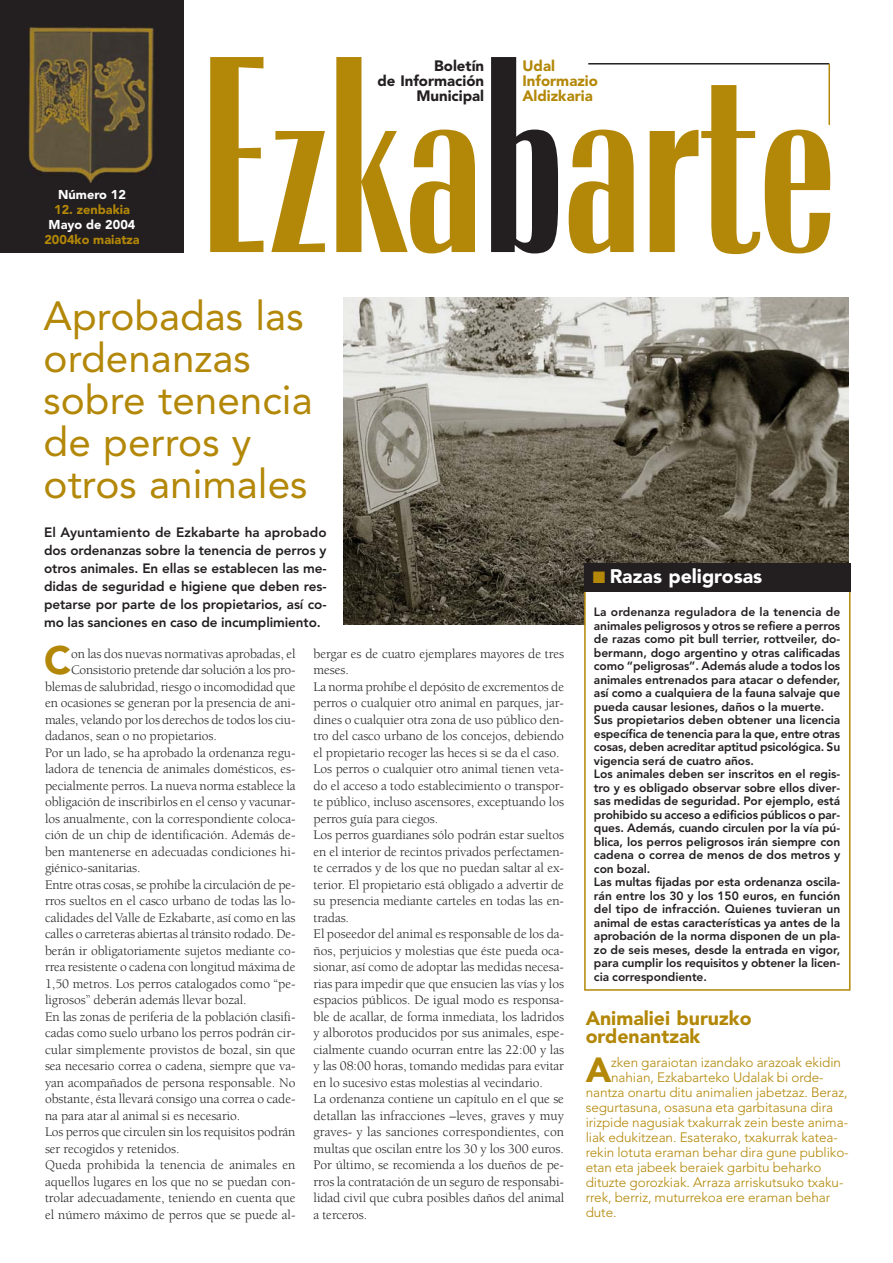
<style>
.page{position:relative;width:893px;height:1263px;background:#fff}
.page>*{position:absolute;margin:0;border:0;box-sizing:border-box;transform-origin:0 0}
.t1{font:700 condensed 292.35px "Radiant";color:#b38707}
.t2{font:40.5px/42px "Avenir";color:#b38707}
.t3{font:900 39.3px "Avenir";color:#b38707}
.t4{font:900 34.65px "Avenir";color:#b38707}
.t5{font:900 19.5px/18px "Avenir";color:#b38707}
.t6{font:900 19.5px "Avenir";color:#fff}
.t7{font:900 15px/15px "Avenir";color:#231f20;text-align:right}
.t8{font:900 15px/15px "Avenir";color:#b38707}
.t9{font:13.5px/16.5px "Berkeley";letter-spacing:-.005em;color:#231f20}
.t10{font:300 13.5px "Avenir";letter-spacing:-.005em;color:#b38707}
.t11{font:800 13.5px/18px "Avenir";letter-spacing:-.005em;color:#231f20;text-align:justify}
.t12{font:900 12.75px "Avenir";color:#b38707}
.t13{font:900 12.75px "Avenir";color:#fff}
.t14{font:800 12px/13.5px "Avenir";letter-spacing:-.005em;color:#231f20}
.s1{color:#231f20}
.s2{color:#b38707}
</style>
<div class="page">
<div style="left:1px;top:0;width:183px;height:252px;background:#231f20"></div>
<img style="left:29px;top:27px;width:125px;height:156px">
<hr style="left:588px;top:63px;width:241px;height:2px;background:#231f20">
<hr style="left:828px;top:64px;width:2px;height:61px;background:#b38707">
<img style="left:343px;top:298px;width:505px;height:327px">
<div style="left:585px;top:564px;width:265px;height:426px;background:#fff"></div>
<div style="left:584px;top:563px;width:266px;height:428px;border:2px solid #b38707"></div>
<div style="left:584px;top:563px;width:266px;height:29px;background:#231f20"></div>
<p class="t13" style="left:58px;top:189px;width:69px">Número 12</p>
<p class="t12" style="left:54px;top:204px;width:77px">12. zenbakia</p>
<p class="t13" style="left:49px;top:219px;width:88px">Mayo de 2004</p>
<p class="t12" style="left:44px;top:234px;width:97px">2004ko maiatza</p>
<h1 class="t1" style="left:200px;top:56px;width:637px">Ezka<span class="s1">b</span>arte</h1>
<p class="t7" style="left:377px;top:60px;width:108px">Boletín<br>de Información<br>Municipal</p>
<p class="t8" style="left:522px;top:60px;width:77px">Udal<br>Informazio<br>Aldizkaria</p>
<h2 class="t2" style="left:44px;top:298px;width:271px">Aprobadas las ordenanzas sobre tenencia de perros y otros animales</h2>
<p class="t11" style="left:44px;top:525px;width:284px">El Ayuntamiento de Ezkabarte ha aprobado dos ordenanzas sobre la tenencia de perros y otros animales. En ellas se establecen las me&shy;didas de seguridad e higiene que deben res&shy;petarse por parte de los propietarios, así co&shy;mo las sanciones en caso de incumplimiento.</p>
<h3 class="t3" style="left:44px;top:645px;width:28px">C</h3>
<p class="t9" style="left:71px;top:647px;width:226px">on las dos nuevas normativas aprobadas, el</p>
<p class="t9" style="left:71px;top:663px;width:226px">Consistorio pretende dar solución a los pro-</p>
<p class="t9" style="left:45px;top:680px;width:252px">blemas de salubridad, riesgo o incomodidad que</p>
<p class="t9" style="left:45px;top:696px;width:252px">en ocasiones se generan por la presencia de ani-</p>
<p class="t9" style="left:45px;top:713px;width:252px">males, velando por los derechos de todos los ciu-</p>
<p class="t9" style="left:45px;top:729px;width:173px">dadanos, sean o no propietarios.</p>
<p class="t9" style="left:45px;top:746px;width:252px">Por un lado, se ha aprobado la ordenanza regu-</p>
<p class="t9" style="left:45px;top:762px;width:252px">ladora de tenencia de animales domésticos, es-</p>
<p class="t9" style="left:45px;top:779px;width:252px">pecialmente perros. La nueva norma establece la</p>
<p class="t9" style="left:45px;top:795px;width:252px">obligación de inscribirlos en el censo y vacunar-</p>
<p class="t9" style="left:45px;top:812px;width:252px">los anualmente, con la correspondiente coloca-</p>
<p class="t9" style="left:45px;top:828px;width:252px">ción de un chip de identificación. Además de-</p>
<p class="t9" style="left:45px;top:845px;width:252px">ben mantenerse en adecuadas condiciones hi-</p>
<p class="t9" style="left:45px;top:861px;width:97px">giénico-sanitarias.</p>
<p class="t9" style="left:45px;top:878px;width:252px">Entre otras cosas, se prohíbe la circulación de pe-</p>
<p class="t9" style="left:45px;top:894px;width:252px">rros sueltos en el casco urbano de todas las lo-</p>
<p class="t9" style="left:45px;top:911px;width:252px">calidades del Valle de Ezkabarte, así como en las</p>
<p class="t9" style="left:45px;top:927px;width:252px">calles o carreteras abiertas al tránsito rodado. De-</p>
<p class="t9" style="left:45px;top:944px;width:252px">berán ir obligatoriamente sujetos mediante co-</p>
<p class="t9" style="left:45px;top:960px;width:252px">rrea resistente o cadena con longitud máxima de</p>
<p class="t9" style="left:45px;top:977px;width:252px">1,50 metros. Los perros catalogados como “pe-</p>
<p class="t9" style="left:45px;top:993px;width:203px">ligrosos” deberán además llevar bozal.</p>
<p class="t9" style="left:45px;top:1010px;width:252px">En las zonas de periferia de la población clasifi-</p>
<p class="t9" style="left:45px;top:1026px;width:252px">cadas como suelo urbano los perros podrán cir-</p>
<p class="t9" style="left:45px;top:1043px;width:252px">cular simplemente provistos de bozal, sin que</p>
<p class="t9" style="left:45px;top:1059px;width:252px">sea necesario correa o cadena, siempre que va-</p>
<p class="t9" style="left:45px;top:1076px;width:252px">yan acompañados de persona responsable. No</p>
<p class="t9" style="left:45px;top:1092px;width:252px">obstante, ésta llevará consigo una correa o cade-</p>
<p class="t9" style="left:45px;top:1109px;width:197px">na para atar al animal si es necesario.</p>
<p class="t9" style="left:45px;top:1125px;width:252px">Los perros que circulen sin los requisitos podrán</p>
<p class="t9" style="left:45px;top:1142px;width:136px">ser recogidos y retenidos.</p>
<p class="t9" style="left:45px;top:1158px;width:252px">Queda prohibida la tenencia de animales en</p>
<p class="t9" style="left:45px;top:1175px;width:252px">aquellos lugares en los que no se puedan con-</p>
<p class="t9" style="left:45px;top:1191px;width:252px">trolar adecuadamente, teniendo en cuenta que</p>
<p class="t9" style="left:45px;top:1208px;width:252px">el número máximo de perros que se puede al-</p>
<p class="t9" style="left:314px;top:647px;width:252px">bergar es de cuatro ejemplares mayores de tres meses.<br>La norma prohíbe el depósito de excrementos de perros o cualquier otro animal en parques, jar&shy;dines o cualquier otra zona de uso público den&shy;tro del casco urbano de los concejos, debiendo el propietario recoger las heces si se da el caso.<br>Los perros o cualquier otro animal tienen veta&shy;do el acceso a todo establecimiento o transpor&shy;te público, incluso ascensores, exceptuando los perros guía para ciegos.<br>Los perros guardianes sólo podrán estar sueltos en el interior de recintos privados perfectamen&shy;te cerrados y de los que no puedan saltar al ex&shy;terior. El propietario está obligado a advertir de su presencia mediante carteles en todas las en&shy;tradas.<br>El poseedor del animal es responsable de los da&shy;ños, perjuicios y molestias que éste pueda oca&shy;sionar, así como de adoptar las medidas necesa&shy;rias para impedir que que ensucien las vías y los espacios públicos. De igual modo es responsa&shy;ble de acallar, de forma inmediata, los ladridos y alborotos producidos por sus animales, espe&shy;cialmente cuando ocurran entre las 22:00 y las y las 08:00 horas, tomando medidas para evitar en lo sucesivo estas molestias al vecindario.<br>La ordenanza contiene un capítulo en el que se detallan las infracciones –leves, graves y muy graves- y las sanciones correspondientes, con multas que oscilan entre los 30 y los 300 euros.<br>Por último, se recomienda a los dueños de pe&shy;rros la contratación de un seguro de responsabi&shy;lidad civil que cubra posibles daños del animal a terceros.</p>
<h3 class="t6" style="left:593px;top:568px;width:171px"><span class="s2">■</span> Razas peligrosas</h3>
<p class="t14" style="left:594px;top:607px;width:248px">La ordenanza reguladora de la tenencia de animales peligrosos y otros se refiere a perros de razas como pit bull terrier, rottveiler, do&shy;bermann, dogo argentino y otras calificadas como “peligrosas”. Además alude a todos los animales entrenados para atacar o defender, así como a cualquiera de la fauna salvaje que pueda causar lesiones, daños o la muerte.<br>Sus propietarios deben obtener una licencia específica de tenencia para la que, entre otras cosas, deben acreditar aptitud psicológica. Su vigencia será de cuatro años.<br>Los animales deben ser inscritos en el regis&shy;tro y es obligado observar sobre ellos diver&shy;sas medidas de seguridad. Por ejemplo, está prohibido su acceso a edificios públicos o par&shy;ques. Además, cuando circulen por la vía pú&shy;blica, los perros peligrosos irán siempre con cadena o correa de menos de dos metros y con bozal.<br>Las multas fijadas por esta ordenanza oscila&shy;rán entre los 30 y los 150 euros, en función del tipo de infracción. Quienes tuvieran un animal de estas características ya antes de la aprobación de la norma disponen de un pla&shy;zo de seis meses, desde la entrada en vigor, para cumplir los requisitos y obtener la licen&shy;cia correspondiente.</p>
<h3 class="t5" style="left:586px;top:1011px;width:167px">Animaliei buruzko ordenantzak</h3>
<h3 class="t4" style="left:586px;top:1056px;width:27px">A</h3>
<p class="t10" style="left:611px;top:1057px;width:231px">zken garaiotan izandako arazoak ekidin</p>
<p class="t10" style="left:611px;top:1072px;width:214px">nahian, Ezkabarteko Udalak bi orde-</p>
<p class="t10" style="left:586px;top:1087px;width:263px">nantza onartu ditu animalien jabetzaz. Beraz,</p>
<p class="t10" style="left:586px;top:1102px;width:249px">segurtasuna, osasuna eta garbitasuna dira</p>
<p class="t10" style="left:586px;top:1117px;width:264px">irizpide nagusiak txakurrak zein beste anima-</p>
<p class="t10" style="left:586px;top:1132px;width:254px">liak edukitzean. Esaterako, txakurrak katea-</p>
<p class="t10" style="left:586px;top:1147px;width:265px">rekin lotuta eraman behar dira gune publiko-</p>
<p class="t10" style="left:586px;top:1162px;width:237px">etan eta jabeek beraiek garbitu beharko</p>
<p class="t10" style="left:586px;top:1177px;width:259px">dituzte gorozkiak. Arraza arriskutsuko txaku-</p>
<p class="t10" style="left:586px;top:1192px;width:246px">rrek, berriz, muturrekoa ere eraman behar</p>
<p class="t10" style="left:586px;top:1207px;width:32px">dute.</p>
</div>
